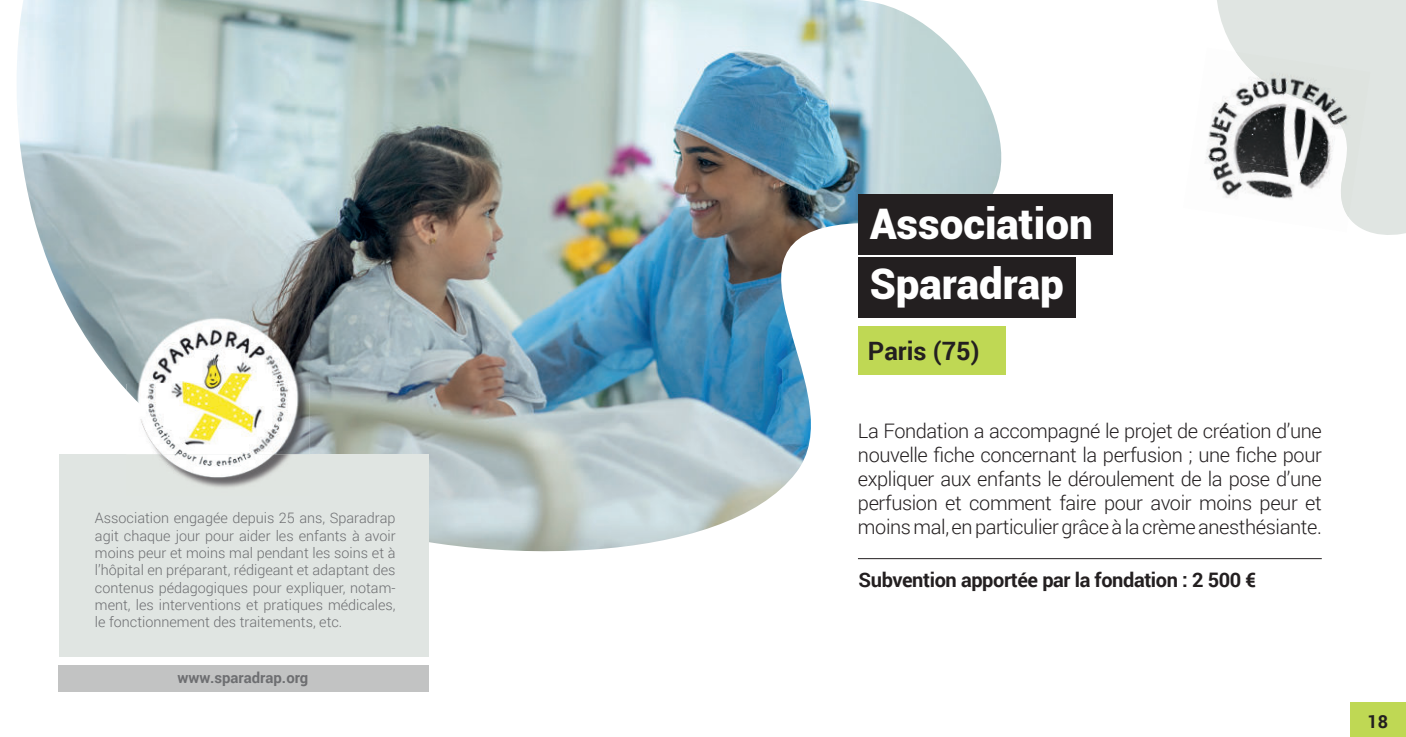
<style>
.page{position:relative;width:1406px;height:737px;background:#fff}
.page>*{position:absolute;margin:0;border:0;box-sizing:border-box;transform-origin:0 0}
.t1{font:900 42.2px/60px "Roboto";color:#fff}
.t2{font:700 25.4px "Roboto";color:#231f20}
.t3{font:300 20px/24px "Roboto";letter-spacing:-.02em;color:#231f20;text-align:justify}
.t4{font:700 20px "Roboto";letter-spacing:-.02em;color:#231f20}
.t5{font:700 18px "Roboto";color:#231f20}
.t6{font:700 15px "Roboto";color:#6d6e71}
.t7{font:300 14.4px/17.2px "Roboto";color:#6d6e71;text-align:justify}
</style>
<div class="page">
<svg style="left:1217px;top:0;width:189px;height:235px;background:#e2e7e4"></svg>
<img style="left:17px;top:0;width:985px;height:551px">
<div style="left:59px;top:454px;width:370px;height:203px;background:#e0e5e2"></div>
<div style="left:859px;top:194px;width:254px;height:61px;background:#231f20"></div>
<div style="left:858px;top:326px;width:147px;height:49px;background:#bfd854"></div>
<hr style="left:858px;top:558px;width:464px;height:1px;background:#231f20">
<div style="left:59px;top:665px;width:370px;height:27px;background:#c2c3c3"></div>
<img style="left:1206px;top:48px;width:104px;height:106px">
<img style="left:1292px;top:121px;width:63px;height:111px">
<img style="left:1205px;top:154px;width:95px;height:70px">
<img style="left:1236px;top:52px;width:134px;height:69px">
<img style="left:1332px;top:116px;width:31px;height:101px">
<div style="left:1350px;top:702px;width:56px;height:35px;background:#bfd854"></div>
<div style="left:858px;top:257px;width:218px;height:61px;background:#231f20"></div>
<img style="left:127px;top:312px;width:183px;height:176px">
<p class="t7" style="left:95px;top:511px;width:302px">Association engagée depuis 25 ans, Sparadrap agit chaque jour pour aider les enfants à avoir moins peur et moins mal pendant les soins et à l’hôpital en préparant, rédigeant et adaptant des contenus pédagogiques pour expliquer, notam&shy;ment, les interventions et pratiques médicales, le fonctionnement des traitements, etc.</p>
<p class="t6" style="left:178px;top:671px;width:132px">www.sparadrap.org</p>
<h1 class="t1" style="left:870px;top:198px;width:225px">Association<br>Sparadrap</h1>
<h2 class="t2" style="left:868px;top:340px;width:113px">Paris (75)</h2>
<p class="t3" style="left:858px;top:420px;width:465px">La Fondation a accompagné le projet de création d’une nouvelle fiche concernant la perfusion ; une fiche pour expliquer aux enfants le déroulement de la pose d’une perfusion et comment faire pour avoir moins peur et moins mal, en particulier grâce à la crème anesthésiante.</p>
<h3 class="t4" style="left:859px;top:572px;width:399px">Subvention apportée par la fondation : 2 500 €</h3>
<p class="t5" style="left:1367px;top:714px;width:22px">18</p>
</div>
